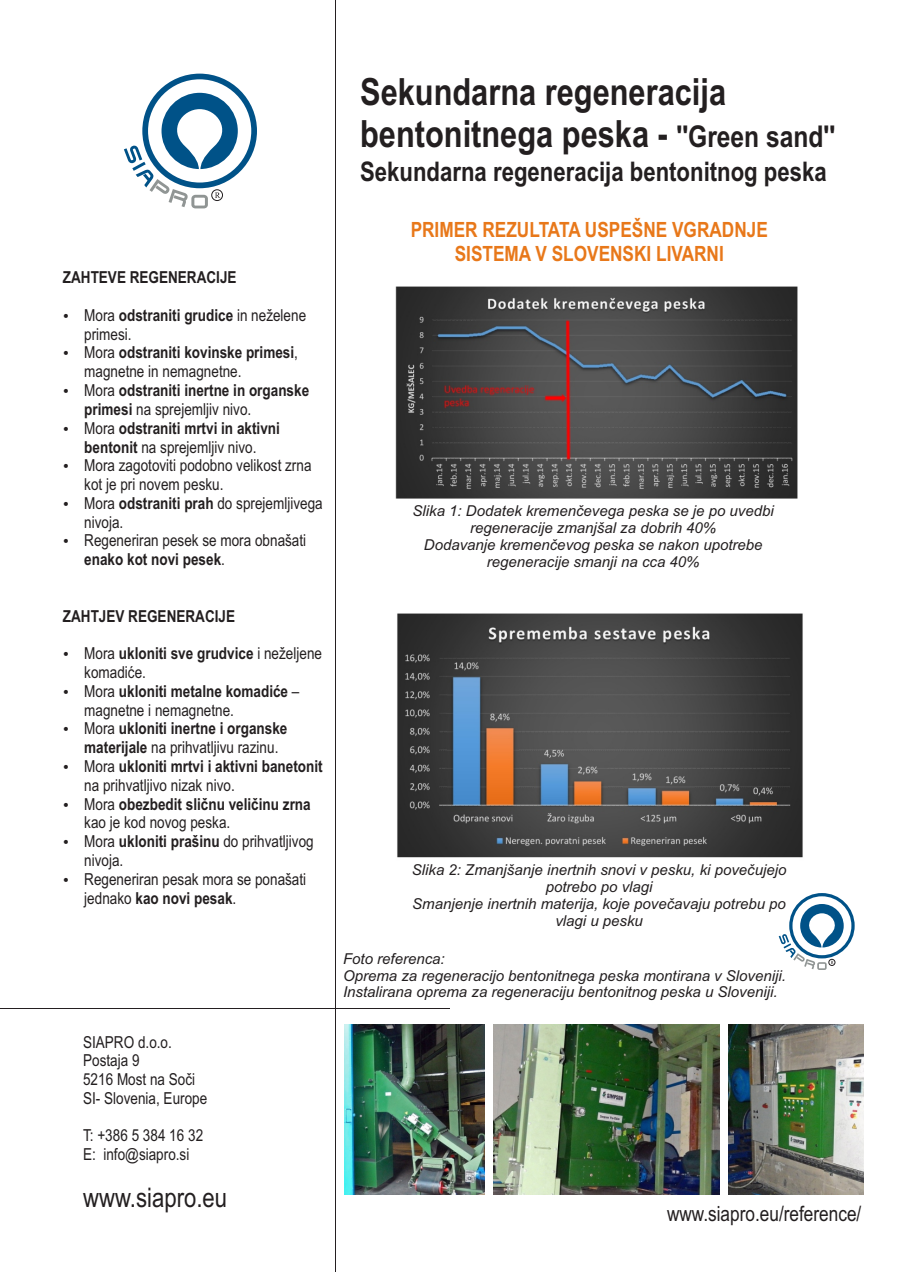
<style>
.page{position:relative;width:902px;height:1272px;background:#fff}
.page>*{position:absolute;margin:0;border:0;box-sizing:border-box;transform-origin:0 0}
.t1{font:700 37.5px/42.9px "Arial Narrow";color:#231f20}
.t2{font:700 27px "Arial Narrow";color:#231f20}
.t3{font:27px "Arial Narrow";color:#231f20}
.t4{font:700 21px/24px "Arial Narrow";color:#e8781a;text-align:center}
.t5{font:21px "Arial Narrow";color:#231f20}
.t6{font:16.5px/18.8px "Arial Narrow";color:#231f20}
.t7{font:700 16.5px "Arial Narrow";color:#231f20}
.t8{font:italic 15px/16.8px "Arial";color:#231f20;text-align:center}
.s1{font-weight:700}
.s2{font-size:30px}
</style>
<div class="page">
<hr style="left:335px;top:0;width:1px;height:1271px;background:#241f21">
<hr style="left:0;top:1008px;width:450px;height:1px;background:#241f21">
<img style="left:493px;top:1024px;width:226px;height:170px">
<img style="left:728px;top:1024px;width:135px;height:170px">
<img style="left:344px;top:1024px;width:140px;height:170px">
<img style="left:395px;top:286px;width:403px;height:213px">
<img style="left:397px;top:613px;width:406px;height:245px">
<svg style="left:124px;top:74px;width:133px;height:134px"></svg>
<svg style="left:778px;top:893px;width:76px;height:76px"></svg>
<p class="t7" style="left:63px;top:271px;width:175px">ZAHTEVE REGENERACIJE</p>
<p class="t6" style="left:84px;top:307px;width:240px">Mora <span class="s1">odstraniti grudice</span> in neželene primesi.<br>Mora <span class="s1">odstraniti kovinske primesi</span>, magnetne in nemagnetne.<br>Mora <span class="s1">odstraniti inertne in organske primesi</span> na sprejemljiv nivo.<br>Mora <span class="s1">odstraniti mrtvi in aktivni bentonit</span> na sprejemljiv nivo.<br>Mora zagotoviti podobno velikost zrna kot je pri novem pesku.<br>Mora <span class="s1">odstraniti prah</span> do sprejemljivega nivoja.<br>Regeneriran pesek se mora obnašati <span class="s1">enako kot novi pesek</span>.</p>
<p class="t7" style="left:63px;top:609px;width:174px">ZAHTJEV REGENERACIJE</p>
<p class="t6" style="left:84px;top:645px;width:240px">Mora <span class="s1">ukloniti sve grudvice</span> i neželjene komadiće.<br>Mora <span class="s1">ukloniti metalne komadiće</span> – magnetne i nemagnetne.<br>Mora <span class="s1">ukloniti inertne i organske materijale</span> na prihvatljivu razinu.<br>Mora <span class="s1">ukloniti mrtvi i aktivni banetonit </span>na prihvatljivo nizak nivo.<br>Mora <span class="s1">obezbedit sličnu veličinu zrna </span>kao je kod novog peska.<br>Mora <span class="s1">ukloniti prašinu</span> do prihvatljivog nivoja.<br>Regeneriran pesak mora se ponašati jednako <span class="s1">kao novi pesak</span>.</p>
<p class="t6" style="left:83px;top:1033px;width:126px">SIAPRO d.o.o.<br>Postaja 9<br>5216 Most na Soči<br>SI- Slovenia, Europe</p>
<p class="t6" style="left:83px;top:1127px;width:122px">T: +386 5 384 16 32<br>E: info@siapro.si</p>
<h2 class="t3" style="left:83px;top:1187px;width:145px">www.siapro.eu</h2>
<h1 class="t1" style="left:360px;top:73px;width:476px">Sekundarna regeneracija bentonitnega peska - <span class="s2">''Green sand''</span></h1>
<h2 class="t2" style="left:360px;top:161px;width:468px">Sekundarna regeneracija bentonitnog peska</h2>
<p class="t4" style="left:410px;top:219px;width:358px">PRIMER REZULTATA USPEŠNE VGRADNJE<br>SISTEMA V SLOVENSKI LIVARNI</p>
<p class="t8" style="left:412px;top:504px;width:363px">Slika 1: Dodatek kremenčevega peska se je po uvedbi regeneracije zmanjšal za dobrih 40%<br>Dodavanje kremenčevog peska se nakon upotrebe regeneracije smanji na cca 40%</p>
<p class="t8" style="left:412px;top:863px;width:376px">Slika 2: Zmanjšanje inertnih snovi v pesku, ki povečujejo potrebo po vlagi<br>Smanjenje inertnih materija, koje povečavaju potrebu po vlagi u pesku</p>
<p class="t8" style="left:343px;top:951px;width:444px;text-align:left">Foto referenca:<br>Oprema za regeneracijo bentonitnega peska montirana v Sloveniji.<br>Instalirana oprema za regeneraciju bentonitnog peska u Sloveniji.</p>
<p class="t5" style="left:667px;top:1205px;width:196px">www.siapro.eu/reference/</p>
</div>
